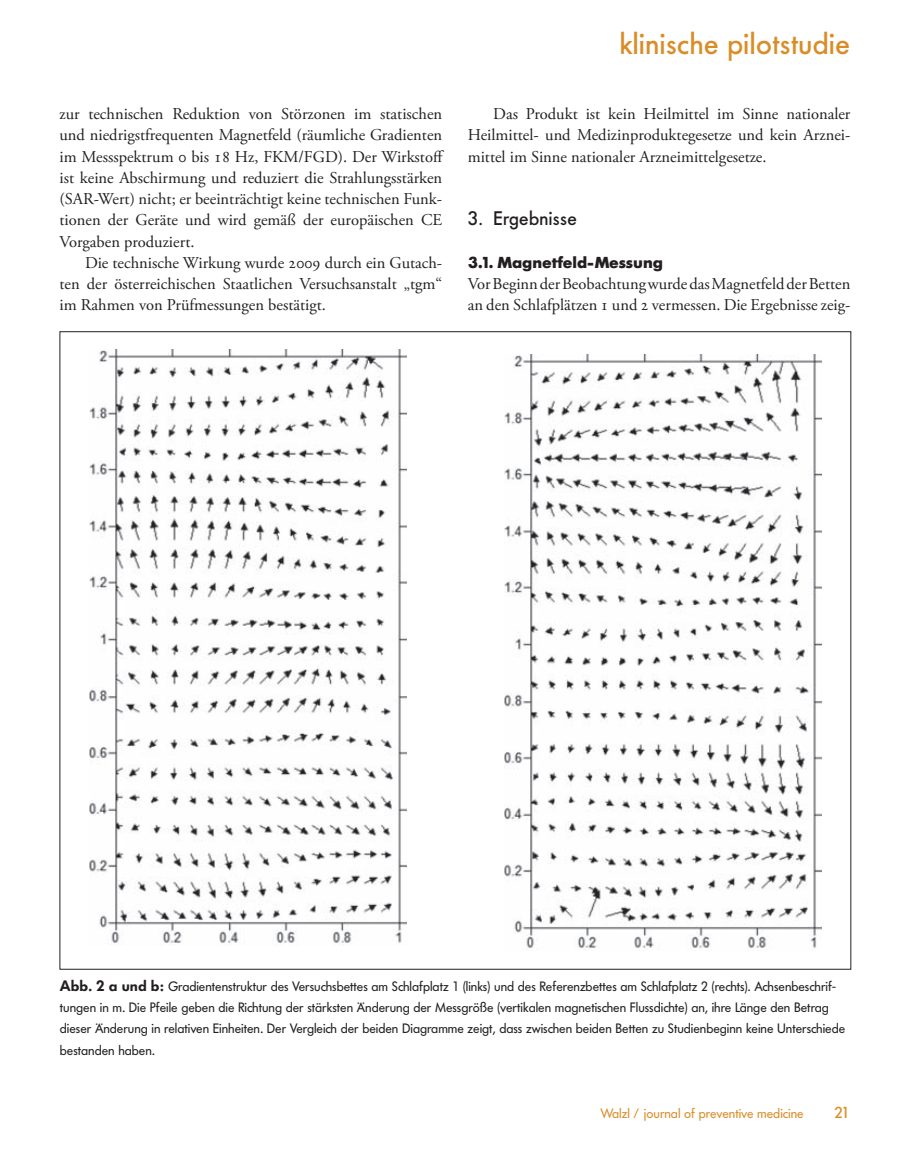
<style>
.page{position:relative;width:910px;height:1161px;background:#fff}
.page>*{position:absolute;margin:0;border:0;box-sizing:border-box;transform-origin:0 0}
.t1{font:500 30px "Futura BQ";color:#d98d28}
.t2{font:500 19.5px "Futura BQ";color:#231f20}
.t3{font:16.5px/21.3px "Adobe Garamond Pro";color:#231f20;text-align:justify}
.t4{font:700 15.75px "Futura BQ";color:#231f20}
.t5{font:500 15.75px "Futura BQ";color:#d98d28}
.t6{font:13.5px/21.3px "Futura BQ";color:#231f20}
.t7{font:13.5px "Futura BQ";color:#d98d28}
.s1{font-weight:600;font-size:15px}
</style>
<div class="page">
<img style="left:90px;top:350px;width:316px;height:595px">
<img style="left:505px;top:355px;width:316px;height:595px">
<p class="t3" style="left:60px;top:104px;width:384px">zur technischen Reduktion von Störzonen im statischen</p>
<p class="t3" style="left:60px;top:125px;width:384px">und niedrigstfrequenten Magnetfeld (räumliche Gradienten</p>
<p class="t3" style="left:60px;top:146px;width:386px">im Messspektrum 0 bis 18 Hz, FKM/FGD). Der Wirkstoff</p>
<p class="t3" style="left:60px;top:168px;width:384px">ist keine Abschirmung und reduziert die Strahlungsstärken</p>
<p class="t3" style="left:60px;top:189px;width:384px">(SAR-Wert) nicht; er beeinträchtigt keine technischen Funk-</p>
<p class="t3" style="left:60px;top:210px;width:384px">tionen der Geräte und wird gemäß der europäischen CE</p>
<p class="t3" style="left:60px;top:231px;width:137px">Vorgaben produziert.</p>
<p class="t3" style="left:85px;top:253px;width:359px">Die technische Wirkung wurde 2009 durch ein Gutach-</p>
<p class="t3" style="left:60px;top:274px;width:384px">ten der österreichischen Staatlichen Versuchsanstalt „tgm“</p>
<p class="t3" style="left:60px;top:295px;width:268px">im Rahmen von Prüfmessungen bestätigt.</p>
<p class="t1" style="left:620px;top:26px;width:232px">klinische pilotstudie</p>
<p class="t3" style="left:468px;top:104px;width:384px;text-indent:26px">Das Produkt ist kein Heilmittel im Sinne nationaler Heilmittel- und Medizinproduktegesetze und kein Arznei&shy;mittel im Sinne nationaler Arzneimittelgesetze.</p>
<p class="t2" style="left:468px;top:207px;width:111px">3. Ergebnisse</p>
<p class="t4" style="left:468px;top:253px;width:197px">3.1. Magnetfeld-Messung</p>
<p class="t3" style="left:468px;top:274px;width:384px">Vor Beginn der Beobachtung wurde das Magnetfeld der Betten an den Schlafplätzen 1 und 2 vermessen. Die Ergebnisse zeig-</p>
<p class="t6" style="left:60px;top:976px;width:787px"><span class="s1">Abb. 2 a und b:</span> Gradientenstruktur des Versuchsbettes am Schlafplatz 1 (links) und des Referenzbettes am Schlafplatz 2 (rechts). Achsenbeschrif&shy;tungen in m. Die Pfeile geben die Richtung der stärksten Änderung der Messgröße (vertikalen magnetischen Flussdichte) an, ihre Länge den Betrag dieser Änderung in relativen Einheiten. Der Vergleich der beiden Diagramme zeigt, dass zwischen beiden Betten zu Studienbeginn keine Unterschiede bestanden haben.</p>
<p class="t7" style="left:600px;top:1106px;width:205px">Walzl / journal of preventive medicine</p>
<p class="t5" style="left:834px;top:1104px;width:18px">21</p>
</div>
